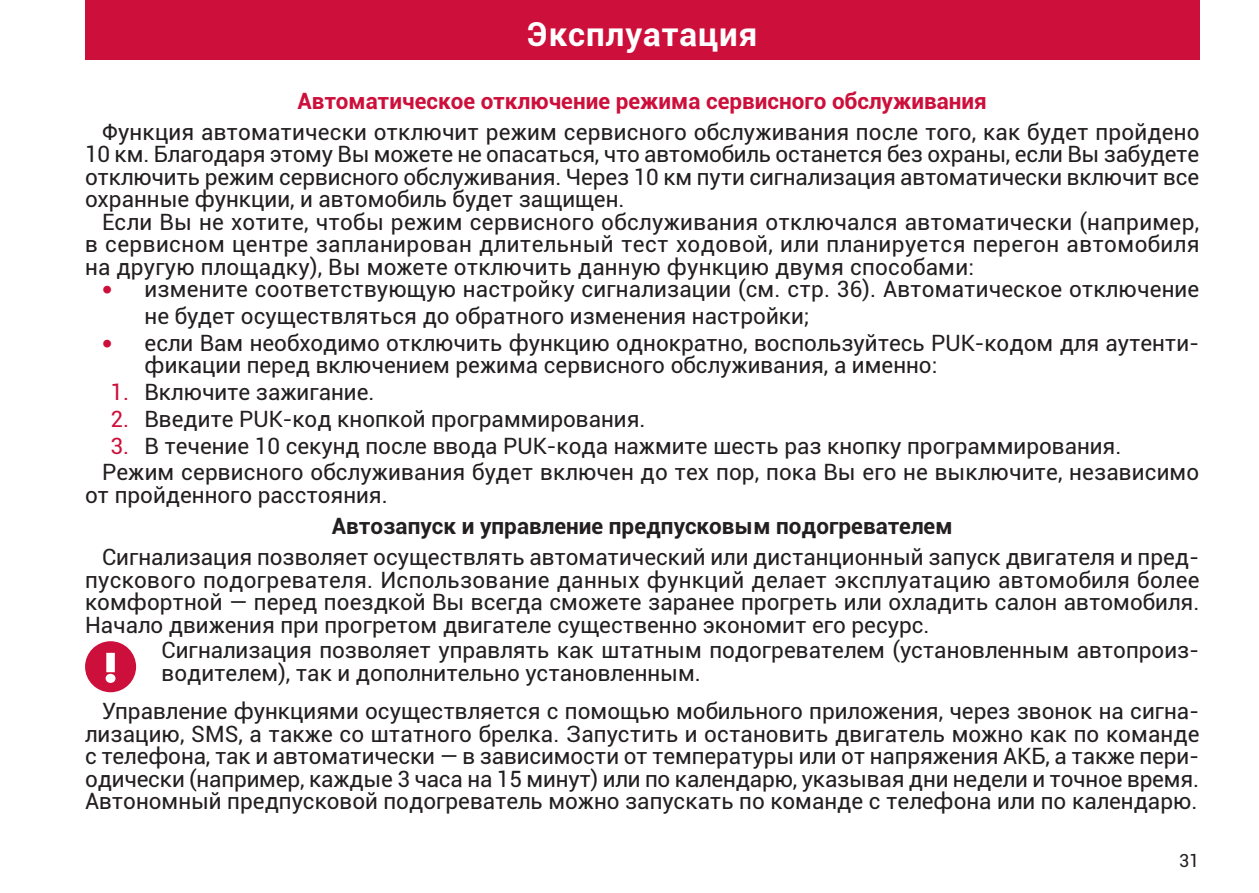
<style>
.page{position:relative;width:1259px;height:893px;background:#fff}
.page>*{position:absolute;margin:0;border:0;box-sizing:border-box;transform-origin:0 0}
.Главы{font:700 33px "Roboto";letter-spacing:.03em;color:#fff}
.Основной_текст{font:22.5px/22.5px "Roboto";color:#231f20;text-align:justify}
.Без_красной_строки{font:22.5px/22.5px "Roboto";color:#231f20}
.Основной_текст-2{font:22.5px "Roboto";letter-spacing:.02em;color:#231f20}
.Заголовки{font:700 22.5px "Roboto";color:#cd0f3b}
.Буллиты___уровень_1{font:22.5px "Roboto";color:#231f20}
.Оглавление__заголовк{font:700 22.5px "Roboto";color:#231f20}
.t1{font:18px "Roboto";color:#231f20}
.s1{font-family:"Tahoma";color:#cd0f3b}
.s2{color:#cd0f3b}
</style>
<div class="page">
<div style="left:85px;top:0;width:1114px;height:60px;background:#cd0f3b"></div>
<div style="left:85px;top:641px;width:51px;height:51px;background:#cd0f3b;border-radius:50%"></div>
<svg style="left:106px;top:653px;width:9px;height:30px"></svg>
<p class="Главы" style="left:527px;top:11px;width:232px">Эксплуатация</p>
<p class="Заголовки" style="left:297px;top:85px;width:691px">Автоматическое отключение режима сервисного обслуживания</p>
<p class="Основной_текст" style="left:85px;top:120px;width:1116px;text-indent:17px">Функция автоматически отключит режим сервисного обслуживания после того, как будет пройдено 10 км. Благодаря этому Вы можете не опасаться, что автомобиль останется без охраны, если Вы забудете отключить режим сервисного обслуживания. Через 10 км пути сигнализация автоматически включит все охранные функции, и автомобиль будет защищен.</p>
<p class="Основной_текст" style="left:102px;top:210px;width:1098px">Если Вы не хотите, чтобы режим сервисного обслуживания отключался автоматически (например,</p>
<p class="Основной_текст-2" style="left:85px;top:229px;width:1116px">в сервисном центре запланирован длительный тест ходовой, или планируется перегон автомобиля</p>
<p class="Основной_текст" style="left:85px;top:255px;width:890px">на другую площадку), Вы можете отключить данную функцию двумя способами:</p>
<p class="Основной_текст" style="left:102px;top:277px;width:1098px"><span class="s1">•</span> измените соответствующую настройку сигнализации (см. стр. 36). Автоматическое отключение</p>
<p class="Буллиты___уровень_1" style="left:145px;top:300px;width:666px">не будет осуществляться до обратного изменения настройки;</p>
<p class="Основной_текст" style="left:145px;top:331px;width:1056px;text-indent:-43px"><span class="s1">•</span> если Вам необходимо отключить функцию однократно, воспользуйтесь PUK-кодом для аутенти&shy;фикации перед включением режима сервисного обслуживания, а именно:</p>
<p class="Основной_текст" style="left:111px;top:380px;width:265px"><span class="s2">1.</span> Включите зажигание.</p>
<p class="Основной_текст" style="left:111px;top:407px;width:536px"><span class="s2">2.</span> Введите PUK-код кнопкой программирования.</p>
<p class="Основной_текст" style="left:111px;top:434px;width:1012px"><span class="s2">3.</span> В течение 10 секунд после ввода PUK-кода нажмите шесть раз кнопку программирования.</p>
<p class="Основной_текст" style="left:102px;top:460px;width:1098px">Режим сервисного обслуживания будет включен до тех пор, пока Вы его не выключите, независимо</p>
<p class="Основной_текст" style="left:85px;top:483px;width:304px">от пройденного расстояния.</p>
<p class="Оглавление__заголовк" style="left:332px;top:510px;width:622px">Автозапуск и управление предпусковым подогревателем</p>
<p class="Основной_текст" style="left:85px;top:545px;width:1116px;text-indent:17px">Сигнализация позволяет осуществлять автоматический или дистанционный запуск двигателя и пред&shy;пускового подогревателя. Использование данных функций делает эксплуатацию автомобиля более комфортной — перед поездкой Вы всегда сможете заранее прогреть или охладить салон автомобиля.<br>Начало движения при прогретом двигателе существенно экономит его ресурс.</p>
<p class="Без_красной_строки" style="left:162px;top:638px;width:1039px">Сигнализация позволяет управлять как штатным подогревателем (установленным автопроиз&shy;водителем), так и дополнительно установленным.</p>
<p class="Основной_текст" style="left:85px;top:699px;width:1116px;text-align:right">Управление функциями осуществляется c помощью мобильного приложения, через звонок на сигна&shy;лизацию, SMS, а также со штатного брелка. Запустить и остановить двигатель можно как по команде</p>
<p class="Основной_текст" style="left:85px;top:744px;width:1116px">с телефона, так и автоматически — в зависимости от температуры или от напряжения АКБ, а также пери&shy;одически (например, каждые 3 часа на 15 минут) или по календарю, указывая дни недели и точное время.<br>Автономный предпусковой подогреватель можно запускать по команде с телефона или по календарю.</p>
<p class="t1" style="left:1179px;top:848px;width:22px">31</p>
</div>
